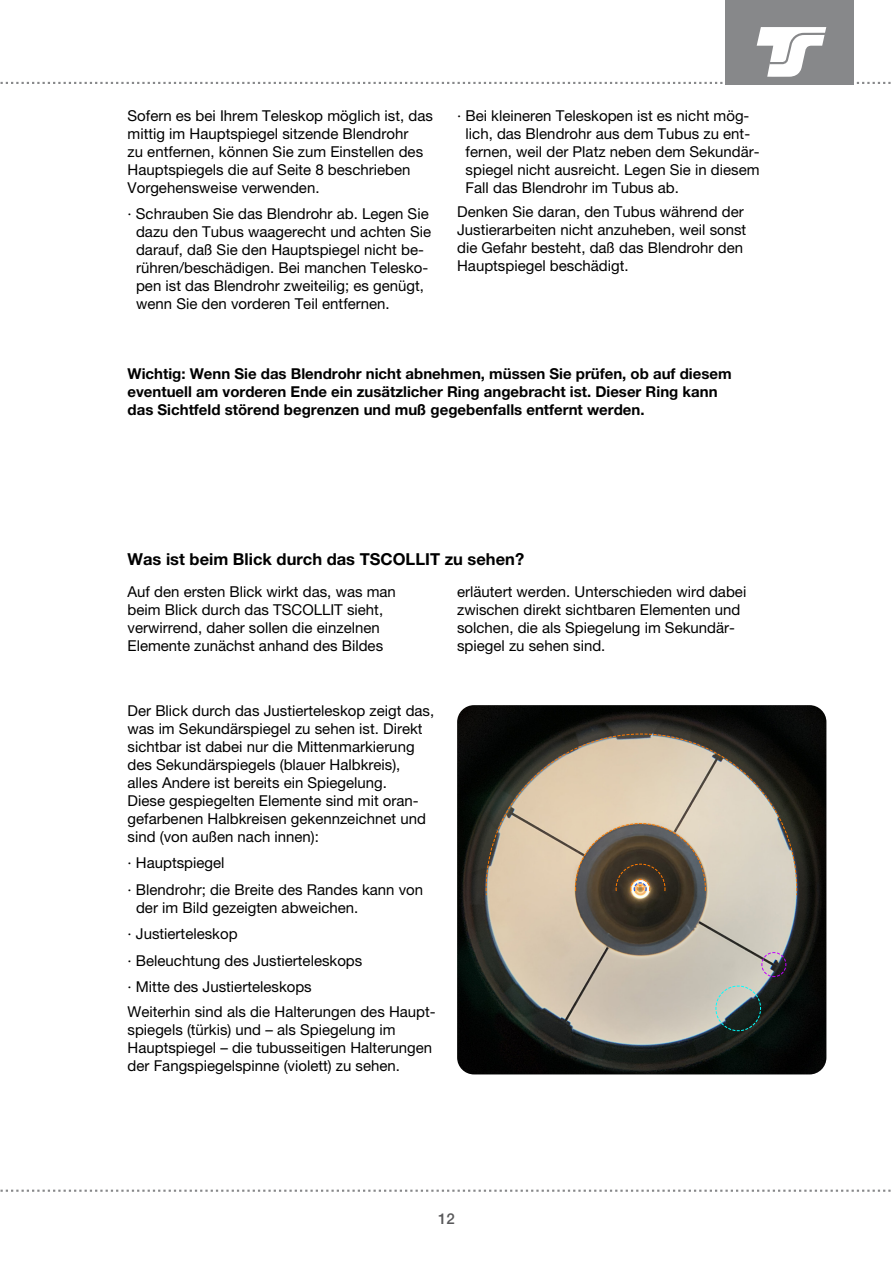
<style>
.page{position:relative;width:893px;height:1263px;background:#fff}
.page>*{position:absolute;margin:0;border:0;box-sizing:border-box;transform-origin:0 0}
.t1{font:700 16.5px "Helvetica Neue LT Pro";color:#000}
.t2{font:15px/18px "Helvetica Neue LT Pro";color:#000}
.t3{font:700 15px/18px "Helvetica Neue LT Pro";color:#000}
.t4{font:500 15px "Helvetica Neue LT Pro";color:#58585a}
</style>
<div class="page">
<div style="left:725px;top:0;width:129px;height:84px;background:#87888a"></div>
<svg style="left:0;top:1189px;width:891px;height:3px"></svg>
<svg style="left:0;top:27px;width:891px;height:57px"></svg>
<img style="left:457px;top:705px;width:369px;height:369px">
<svg style="left:485px;top:892px;width:313px;height:4px"></svg>
<svg style="left:485px;top:733px;width:313px;height:159px;background:#9e9381"></svg>
<svg style="left:761px;top:952px;width:26px;height:25px"></svg>
<svg style="left:715px;top:985px;width:46px;height:46px;background:#707f79"></svg>
<p class="t2" style="left:128px;top:106px;width:307px">Sofern es bei Ihrem Teleskop möglich ist, das mittig im Hauptspiegel sitzende Blendrohr<br>zu entfernen, können Sie zum Einstellen des Hauptspiegels die auf Seite 8 beschrieben Vorgehensweise verwenden.</p>
<p class="t2" style="left:136px;top:205px;width:297px;text-indent:-9px">· Schrauben Sie das Blendrohr ab. Legen Sie dazu den Tubus waagerecht und achten Sie darauf, daß Sie den Hauptspiegel nicht be&shy;rühren/beschädigen. Bei manchen Telesko&shy;pen ist das Blendrohr zweiteilig; es genügt, wenn Sie den vorderen Teil entfernen.</p>
<p class="t2" style="left:466px;top:106px;width:295px;text-indent:-9px">· Bei kleineren Teleskopen ist es nicht mög&shy;lich, das Blendrohr aus dem Tubus zu ent&shy;fernen, weil der Platz neben dem Sekundär&shy;spiegel nicht ausreicht. Legen Sie in diesem Fall das Blendrohr im Tubus ab.</p>
<p class="t2" style="left:457px;top:202px;width:291px">Denken Sie daran, den Tubus während der Justierarbeiten nicht anzuheben, weil sonst die Gefahr besteht, daß das Blendrohr den Hauptspiegel beschädigt.</p>
<p class="t3" style="left:128px;top:364px;width:606px">Wichtig: Wenn Sie das Blendrohr nicht abnehmen, müssen Sie prüfen, ob auf diesem eventuell am vorderen Ende ein zusätzlicher Ring angebracht ist. Dieser Ring kann das Sichtfeld störend begrenzen und muß gegebenfalls entfernt werden.</p>
<p class="t1" style="left:128px;top:549px;width:398px">Was ist beim Blick durch das TSCOLLIT zu sehen?</p>
<p class="t2" style="left:128px;top:582px;width:270px">Auf den ersten Blick wirkt das, was man beim Blick durch das TSCOLLIT sieht, verwirrend, daher sollen die einzelnen Elemente zunächst anhand des Bildes</p>
<p class="t2" style="left:457px;top:582px;width:291px">erläutert werden. Unterschieden wird dabei zwischen direkt sichtbaren Elementen und solchen, die als Spiegelung im Sekundär&shy;spiegel zu sehen sind.</p>
<p class="t2" style="left:128px;top:701px;width:308px">Der Blick durch das Justierteleskop zeigt das, was im Sekundärspiegel zu sehen ist. Direkt sichtbar ist dabei nur die Mittenmarkierung des Sekundärspiegels (blauer Halbkreis), alles Andere ist bereits ein Spiegelung.<br>Diese gespiegelten Elemente sind mit oran&shy;gefarbenen Halbkreisen gekennzeichnet und sind (von außen nach innen):</p>
<p class="t2" style="left:128px;top:849px;width:297px;line-height:26.5px">· Hauptspiegel<br>· Blendrohr; die Breite des Randes kann von</p>
<p class="t2" style="left:128px;top:894px;width:236px;line-height:26.5px;text-indent:9px">der im Bild gezeigten abweichen. · Justierteleskop<br>· Beleuchtung des Justierteleskops · Mitte des Justierteleskops</p>
<p class="t2" style="left:128px;top:1002px;width:310px">Weiterhin sind als die Halterungen des Haupt&shy;spiegels (türkis) und – als Spiegelung im Hauptspiegel – die tubusseitigen Halterungen der Fangspiegelspinne (violett) zu sehen.</p>
<p class="t4" style="left:438px;top:1209px;width:18px">12</p>
</div>
